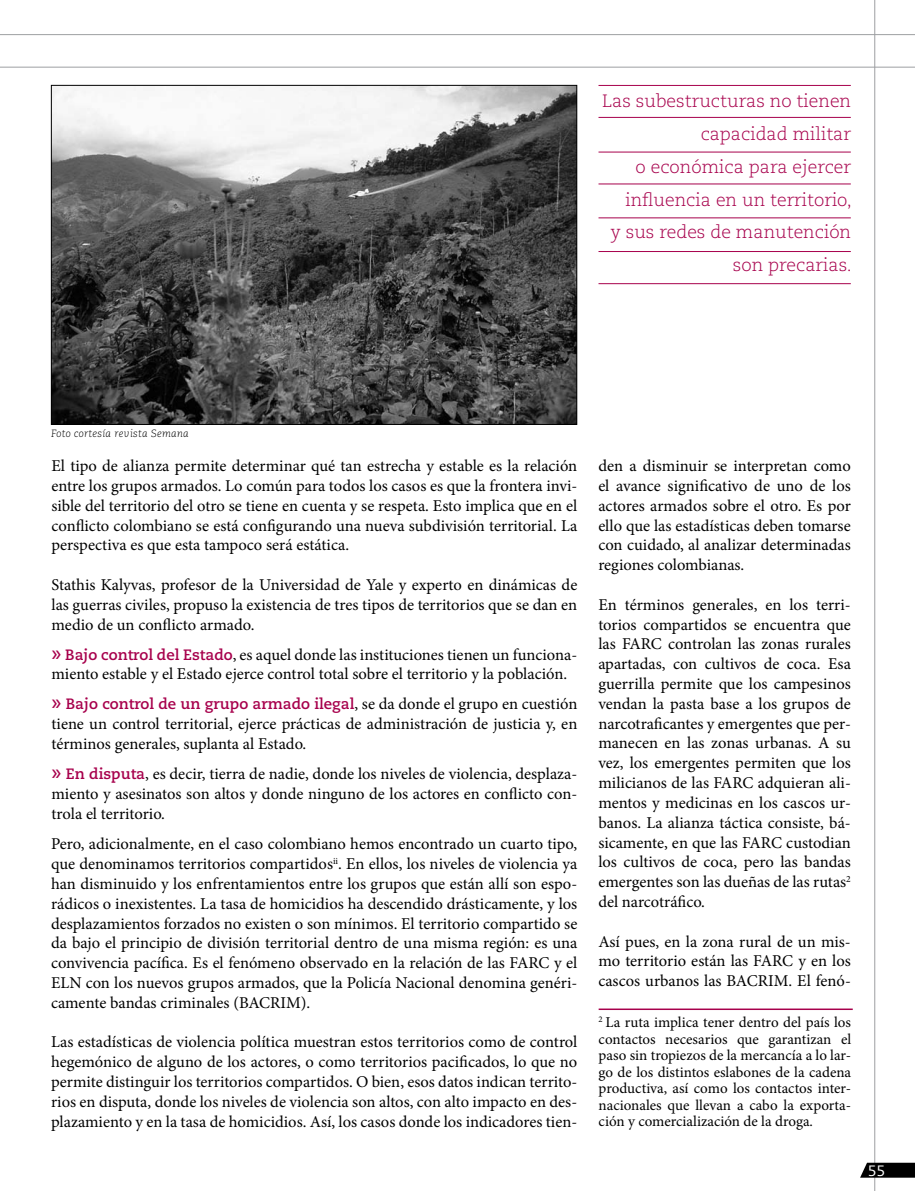
<style>
.page{position:relative;width:915px;height:1191px;background:#fff}
.page>*{position:absolute;margin:0;border:0;box-sizing:border-box;transform-origin:0 0}
.t1{font:300 17.85px/32.8px "Caecilia LT Std";color:#a7004c;text-align:right}
.t2{font:16.5px/19.8px "Minion Pro";color:#000;text-align:justify}
.t3{font:15px/16.5px "Minion Pro";color:#000;text-align:justify}
.t4{font:700 15px "Caecilia LT Std";color:#a7004c}
.t5{font:15px "Caecilia LT Std";color:#fff}
.t6{font:italic 300 10.5px "Caecilia LT Std";letter-spacing:.025em;color:#000}
.s1{font-family:"Galette";font-weight:500;font-size:21px;color:#a7004c}
.s2{font-family:"Caecilia LT Std";font-weight:700;font-size:15px;color:#a7004c}
.s3{font-family:"Galette";font-weight:500;font-size:21px}
.s4{font-family:"Minion Pro";font-weight:400;font-size:16.5px;color:#000}
</style>
<div class="page">
<svg style="left:0;top:34px;width:914px;height:34px"></svg>
<hr style="left:874px;top:0;width:1px;height:1191px;background:#9d9fa2">
<hr style="left:598px;top:85px;width:252px;height:1px;background:#a7004c">
<hr style="left:598px;top:117px;width:252px;height:1px;background:#a7004c">
<hr style="left:598px;top:152px;width:252px;height:1px;background:#a7004c">
<hr style="left:598px;top:184px;width:252px;height:1px;background:#a7004c">
<hr style="left:598px;top:217px;width:252px;height:1px;background:#a7004c">
<hr style="left:598px;top:251px;width:252px;height:1px;background:#a7004c">
<hr style="left:598px;top:283px;width:252px;height:1px;background:#a7004c">
<svg style="left:860px;top:1162px;width:54px;height:15px"></svg>
<img style="left:53px;top:87px;width:522px;height:336px">
<hr style="left:599px;top:1008px;width:252px;height:2px;background:#a7004c">
<p class="t1" style="left:602px;top:85px;width:251px">Las subestructuras no tienen capacidad militar<br>o económica para ejercer influencia en un territorio,<br>y sus redes de manutención son precarias.</p>
<p class="t6" style="left:51px;top:428px;width:139px">Foto cortesía revista Semana</p>
<p class="t2" style="left:51px;top:456px;width:527px">El tipo de alianza permite determinar qué tan estrecha y estable es la relación entre los grupos armados. Lo común para todos los casos es que la frontera invi&shy;sible del territorio del otro se tiene en cuenta y se respeta. Esto implica que en el conflicto colombiano se está configurando una nueva subdivisión territorial. La perspectiva es que esta tampoco será estática.</p>
<p class="t2" style="left:51px;top:575px;width:527px">Stathis Kalyvas, profesor de la Universidad de Yale y experto en dinámicas de las guerras civiles, propuso la existencia de tres tipos de territorios que se dan en medio de un conflicto armado.</p>
<p class="t2" style="left:51px;top:644px;width:527px"><span class="s1">»</span> <span class="s2">Bajo control del Estado</span>, es aquel donde las instituciones tienen un funciona&shy;miento estable y el Estado ejerce control total sobre el territorio y la población.</p>
<p class="t4" style="left:51px;top:695px;width:527px"><span class="s3">»</span> Bajo control de un grupo armado ilegal<span class="s4">, se da donde el grupo en cuestión</span></p>
<p class="t2" style="left:51px;top:714px;width:527px">tiene un control territorial, ejerce prácticas de administración de justicia y, en términos generales, suplanta al Estado.</p>
<p class="t2" style="left:51px;top:764px;width:527px"><span class="s1">»</span> <span class="s2">En disputa</span>, es decir, tierra de nadie, donde los niveles de violencia, desplaza&shy;miento y asesinatos son altos y donde ninguno de los actores en conflicto con&shy;trola el territorio.</p>
<p class="t2" style="left:51px;top:834px;width:527px">Pero, adicionalmente, en el caso colombiano hemos encontrado un cuarto tipo, que denominamos territorios compartidos<sup>ii</sup>. En ellos, los niveles de violencia ya han disminuido y los enfrentamientos entre los grupos que están allí son espo&shy;rádicos o inexistentes. La tasa de homicidios ha descendido drásticamente, y los desplazamientos forzados no existen o son mínimos. El territorio compartido se da bajo el principio de división territorial dentro de una misma región: es una convivencia pacífica. Es el fenómeno observado en la relación de las FARC y el ELN con los nuevos grupos armados, que la Policía Nacional denomina genéri&shy;camente bandas criminales (BACRIM).</p>
<p class="t2" style="left:51px;top:1032px;width:527px">Las estadísticas de violencia política muestran estos territorios como de control hegemónico de alguno de los actores, o como territorios pacificados, lo que no permite distinguir los territorios compartidos. O bien, esos datos indican territo&shy;rios en disputa, donde los niveles de violencia son altos, con alto impacto en des&shy;plazamiento y en la tasa de homicidios. Así, los casos donde los indicadores tien-</p>
<p class="t2" style="left:598px;top:456px;width:254px">den a disminuir se interpretan como el avance significativo de uno de los actores armados sobre el otro. Es por ello que las estadísticas deben tomarse con cuidado, al analizar determinadas regiones colombianas.</p>
<p class="t2" style="left:598px;top:595px;width:254px">En términos generales, en los terri&shy;torios compartidos se encuentra que las FARC controlan las zonas rurales apartadas, con cultivos de coca. Esa guerrilla permite que los campesinos vendan la pasta base a los grupos de narcotraficantes y emergentes que per&shy;manecen en las zonas urbanas. A su vez, los emergentes permiten que los milicianos de las FARC adquieran ali&shy;mentos y medicinas en los cascos ur&shy;banos. La alianza táctica consiste, bá&shy;sicamente, en que las FARC custodian los cultivos de coca, pero las bandas emergentes son las dueñas de las rutas<sup>2 </sup>del narcotráfico.</p>
<p class="t2" style="left:598px;top:931px;width:254px">Así pues, en la zona rural de un mis&shy;mo territorio están las FARC y en los cascos urbanos las BACRIM. El fenó-</p>
<p class="t3" style="left:598px;top:1014px;width:254px"><sup>2</sup> La ruta implica tener dentro del país los contactos necesarios que garantizan el paso sin tropiezos de la mercancía a lo lar&shy;go de los distintos eslabones de la cadena productiva, así como los contactos inter&shy;nacionales que llevan a cabo la exporta&shy;ción y comercialización de la droga.</p>
<p class="t5" style="left:867px;top:1161px;width:19px">55</p>
</div>
